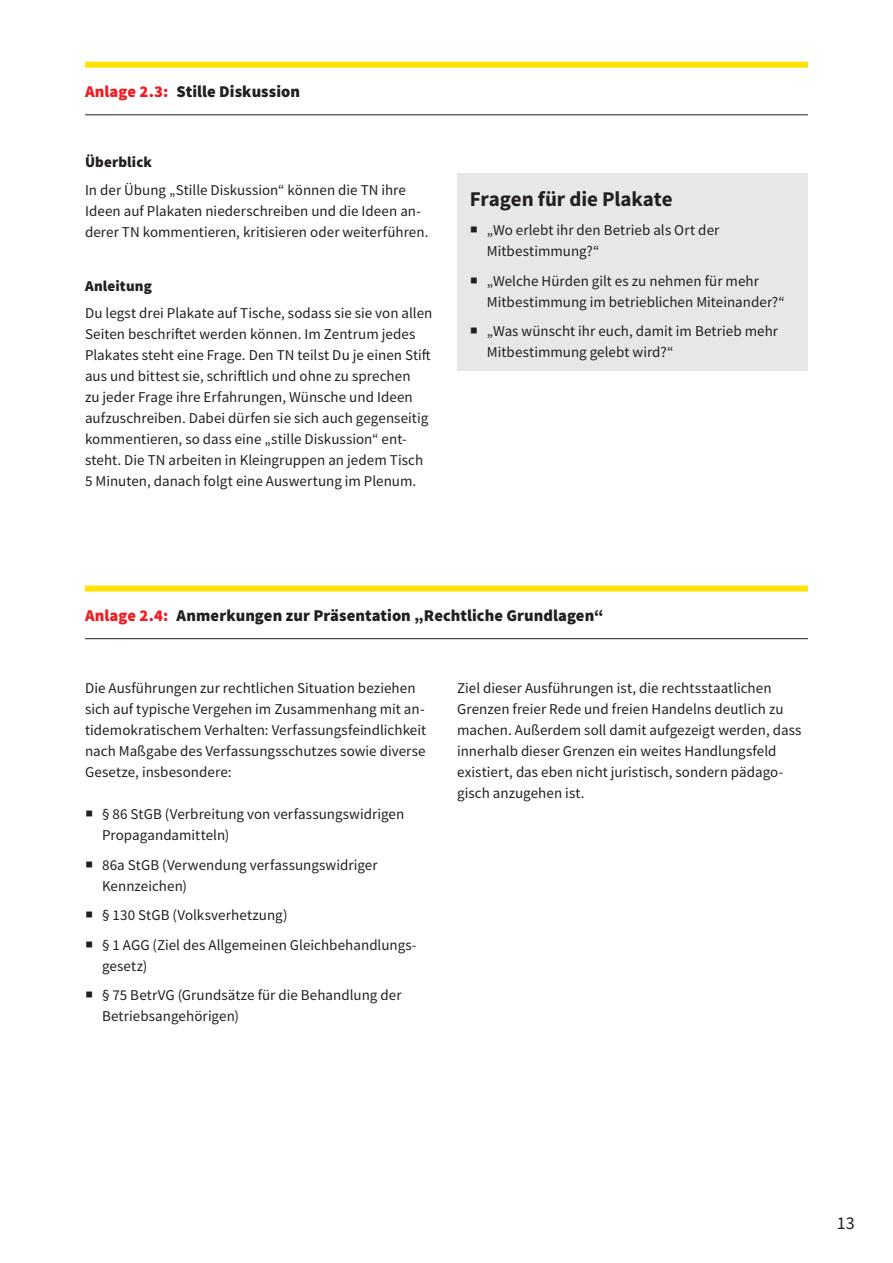
<style>
.page{position:relative;width:893px;height:1263px;background:#fff}
.page>*{position:absolute;margin:0;border:0;box-sizing:border-box;transform-origin:0 0}
.t1{font:700 21px "Source Sans Pro";letter-spacing:-.005em;color:#231f20}
.t2{font:18px "Source Sans Pro";color:#231f20}
.t3{font:900 16.5px "Source Sans Pro";letter-spacing:.005em;color:#231f20}
.t4{font:15px/21px "Source Sans Pro";letter-spacing:.005em;color:#231f20}
.t5{font:900 15px "Source Sans Pro";letter-spacing:.01em;color:#231f20}
.s1{color:#ee1d23}
</style>
<div class="page">
<div style="left:85px;top:62px;width:723px;height:6px;background:#ffe201"></div>
<hr style="left:85px;top:114px;width:723px;height:1px;background:#231f20">
<div style="left:85px;top:585px;width:723px;height:6px;background:#ffe201"></div>
<hr style="left:85px;top:638px;width:723px;height:1px;background:#231f20">
<div style="left:457px;top:173px;width:351px;height:197px;background:#e6e7e9"></div>
<p class="t3" style="left:85px;top:81px;width:217px"><span class="s1">Anlage 2.3:</span> Stille Diskussion</p>
<p class="t5" style="left:85px;top:152px;width:68px">Überblick</p>
<p class="t4" style="left:85px;top:179px;width:345px">In der Übung „Stille Diskussion“ können die TN ihre<br>Ideen auf Plakaten niederschreiben und die Ideen an&shy;derer TN kommentieren, kritisieren oder weiterführen.</p>
<p class="t5" style="left:85px;top:275px;width:68px">Anleitung</p>
<p class="t4" style="left:85px;top:302px;width:349px">Du legst drei Plakate auf Tische, sodass sie sie von allen Seiten beschriftet werden können. Im Zentrum jedes Plakates steht eine Frage. Den TN teilst Du je einen Stift aus und bittest sie, schriftlich und ohne zu sprechen<br>zu jeder Frage ihre Erfahrungen, Wünsche und Ideen aufzuschreiben. Dabei dürfen sie sich auch gegenseitig kommentieren, so dass eine „stille Diskussion“ ent&shy;steht. Die TN arbeiten in Kleingruppen an jedem Tisch 5 Minuten, danach folgt eine Auswertung im Plenum.</p>
<h1 class="t1" style="left:470px;top:185px;width:204px">Fragen für die Plakate</h1>
<p class="t4" style="left:487px;top:220px;width:234px">„Wo erlebt ihr den Betrieb als Ort der<br>Mitbestimmung?“</p>
<p class="t4" style="left:487px;top:270px;width:300px">„Welche Hürden gilt es zu nehmen für mehr<br>Mitbestimmung im betrieblichen Miteinander?“</p>
<p class="t4" style="left:487px;top:321px;width:293px">„Was wünscht ihr euch, damit im Betrieb mehr<br>Mitbestimmung gelebt wird?“</p>
<p class="t3" style="left:85px;top:604px;width:520px"><span class="s1">Anlage 2.4:</span> Anmerkungen zur Präsentation „Rechtliche Grundlagen“</p>
<p class="t4" style="left:85px;top:678px;width:343px">Die Ausführungen zur rechtlichen Situation beziehen sich auf typische Vergehen im Zusammenhang mit an&shy;tidemokratischem Verhalten: Verfassungsfeindlichkeit nach Maßgabe des Verfassungsschutzes sowie diverse Gesetze, insbesondere:</p>
<p class="t4" style="left:102px;top:804px;width:304px">§ 86 StGB (Verbreitung von verfassungswidrigen<br>Propagandamitteln)</p>
<p class="t4" style="left:102px;top:854px;width:277px">86a StGB (Verwendung verfassungswidriger<br>Kennzeichen)</p>
<p class="t4" style="left:102px;top:900px;width:315px;line-height:29.5px">§ 130 StGB (Volksverhetzung)<br>§ 1 AGG (Ziel des Allgemeinen Gleichbehandlungs-</p>
<p class="t4" style="left:102px;top:951px;width:301px;line-height:29.5px">gesetz)<br>§ 75 BetrVG (Grundsätze für die Behandlung der</p>
<p class="t4" style="left:102px;top:1006px;width:138px">Betriebsangehörigen)</p>
<p class="t4" style="left:457px;top:678px;width:346px">Ziel dieser Ausführungen ist, die rechtsstaatlichen Grenzen freier Rede und freien Handelns deutlich zu machen. Außerdem soll damit aufgezeigt werden, dass innerhalb dieser Grenzen ein weites Handlungsfeld existiert, das eben nicht juristisch, sondern pädago&shy;gisch anzugehen ist.</p>
<p class="t2" style="left:837px;top:1211px;width:20px">13</p>
</div>
